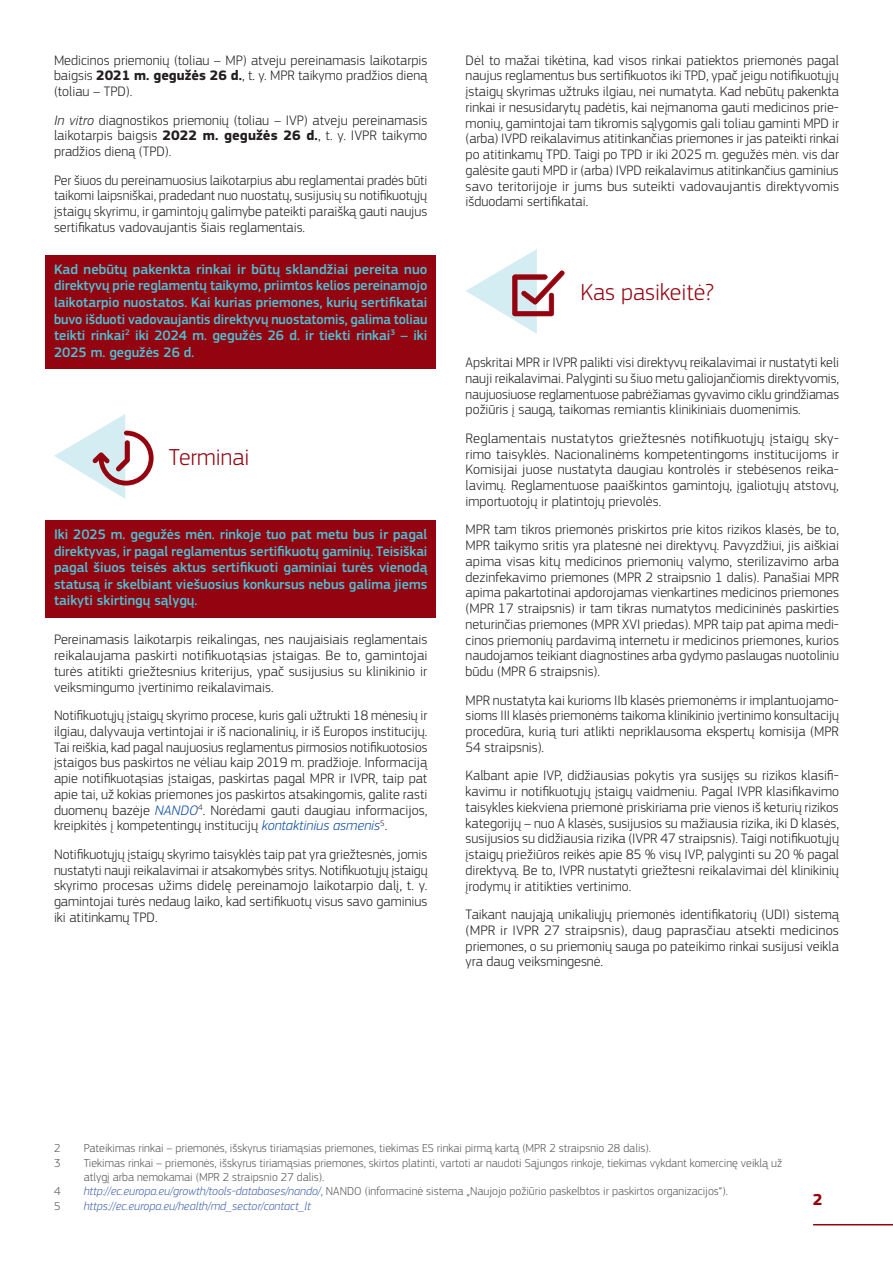
<style>
.page{position:relative;width:893px;height:1263px;background:#fff}
.page>*{position:absolute;margin:0;border:0;box-sizing:border-box;transform-origin:0 0}
.Intertitre_triangle{font:300 24px "EC Square Sans Pro";color:#940410}
.t1{font:700 16.5px "EC Square Sans Pro";color:#940410}
.Body{font:300 14.25px/15.8px "EC Square Sans Pro";color:#231f20;text-align:justify}
.Box{font:500 14.25px/16.5px "EC Square Sans Pro";color:#4ac4d5;text-align:justify}
.Footnote{font:300 12px/14.4px "EC Square Sans Pro";color:#57585a}
.Footnote-2{font:italic 300 12px "EC Square Sans Pro";color:#4365b0}
.s1{font-weight:700}
.s2{font-style:italic}
.s3{font-style:italic;color:#0d4da1}
.s4{font-style:italic;color:#4365b0}
</style>
<div class="page">
<hr style="left:814px;top:1224px;width:79px;height:1px;background:#940410">
<div style="left:45px;top:255px;width:391px;height:114px;background:#940410"></div>
<div style="left:45px;top:520px;width:391px;height:97px;background:#940410"></div>
<svg style="left:54px;top:414px;width:100px;height:85px"></svg>
<svg style="left:466px;top:249px;width:99px;height:85px"></svg>
<p class="Body" style="left:54px;top:52px;width:375px">Medicinos priemonių (toliau – MP) atveju pereinamasis laikotarpis baigsis <span class="s1">2021 m. gegužės 26 d.</span>, t. y. MPR taikymo pradžios dieną (toliau – TPD).</p>
<p class="Body" style="left:54px;top:112px;width:375px"><span class="s2">In vitro</span> diagnostikos priemonių (toliau – IVP) atveju pereinamasis laikotarpis baigsis <span class="s1">2022 m. gegužės 26 d.</span>, t. y. IVPR taikymo pradžios dieną (TPD).</p>
<p class="Body" style="left:54px;top:172px;width:375px">Per šiuos du pereinamuosius laikotarpius abu reglamentai pradės būti taikomi laipsniškai, pradedant nuo nuostatų, susijusių su notifikuotųjų įstaigų skyrimu, ir gamintojų galimybe pateikti paraišką gauti naujus sertifikatus vadovaujantis šiais reglamentais.</p>
<p class="Box" style="left:54px;top:261px;width:375px">Kad nebūtų pakenkta rinkai ir būtų sklandžiai pereita nuo direktyvų prie reglamentų taikymo, priimtos kelios pereinamojo laikotarpio nuostatos. Kai kurias priemones, kurių sertifikatai buvo išduoti vadovaujantis direktyvų nuostatomis, galima toliau teikti rinkai<sup>2</sup> iki 2024 m. gegužės 26 d. ir tiekti rinkai<sup>3</sup> – iki 2025 m. gegužės 26 d.</p>
<p class="Intertitre_triangle" style="left:169px;top:443px;width:82px">Terminai</p>
<p class="Box" style="left:54px;top:526px;width:375px">Iki 2025 m. gegužės mėn. rinkoje tuo pat metu bus ir pagal direktyvas, ir pagal reglamentus sertifikuotų gaminių. Teisiškai pagal šiuos teisės aktus sertifikuoti gaminiai turės vienodą statusą ir skelbiant viešuosius konkursus nebus galima jiems taikyti skirtingų sąlygų.</p>
<p class="Body" style="left:54px;top:632px;width:375px">Pereinamasis laikotarpis reikalingas, nes naujaisiais reglamentais reikalaujama paskirti notifikuotąsias įstaigas. Be to, gamintojai turės atitikti griežtesnius kriterijus, ypač susijusius su klinikinio ir veiksmingumo įvertinimo reikalavimais.</p>
<p class="Body" style="left:54px;top:707px;width:375px">Notifikuotųjų įstaigų skyrimo procese, kuris gali užtrukti 18 mėnesių ir ilgiau, dalyvauja vertintojai ir iš nacionalinių, ir iš Europos institucijų.<br>Tai reiškia, kad pagal naujuosius reglamentus pirmosios notifikuotosios įstaigos bus paskirtos ne vėliau kaip 2019 m. pradžioje. Informaciją apie notifikuotąsias įstaigas, paskirtas pagal MPR ir IVPR, taip pat apie tai, už kokias priemones jos paskirtos atsakingomis, galite rasti duomenų bazėje <span class="s3">NANDO</span><sup>4</sup>. Norėdami gauti daugiau informacijos, kreipkitės į kompetentingų institucijų <span class="s3">kontaktinius asmenis</span><sup>5</sup>.</p>
<p class="Body" style="left:54px;top:846px;width:375px">Notifikuotųjų įstaigų skyrimo taisyklės taip pat yra griežtesnės, jomis nustatyti nauji reikalavimai ir atsakomybės sritys. Notifikuotųjų įstaigų skyrimo procesas užims didelę pereinamojo laikotarpio dalį, t. y. gamintojai turės nedaug laiko, kad sertifikuotų visus savo gaminius iki atitinkamų TPD.</p>
<p class="Body" style="left:466px;top:52px;width:375px">Dėl to mažai tikėtina, kad visos rinkai patiektos priemonės pagal naujus reglamentus bus sertifikuotos iki TPD, ypač jeigu notifikuotųjų įstaigų skyrimas užtruks ilgiau, nei numatyta. Kad nebūtų pakenkta rinkai ir nesusidarytų padėtis, kai neįmanoma gauti medicinos prie&shy;monių, gamintojai tam tikromis sąlygomis gali toliau gaminti MPD ir (arba) IVPD reikalavimus atitinkančias priemones ir jas pateikti rinkai po atitinkamų TPD. Taigi po TPD ir iki 2025 m. gegužės mėn. vis dar galėsite gauti MPD ir (arba) IVPD reikalavimus atitinkančius gaminius savo teritorijoje ir jums bus suteikti vadovaujantis direktyvomis išduodami sertifikatai.</p>
<p class="Intertitre_triangle" style="left:580px;top:278px;width:135px">Kas pasikeitė?</p>
<p class="Body" style="left:466px;top:354px;width:375px">Apskritai MPR ir IVPR palikti visi direktyvų reikalavimai ir nustatyti keli nauji reikalavimai. Palyginti su šiuo metu galiojančiomis direktyvomis, naujuosiuose reglamentuose pabrėžiamas gyvavimo ciklu grindžiamas požiūris į saugą, taikomas remiantis klinikiniais duomenimis.</p>
<p class="Body" style="left:466px;top:430px;width:375px">Reglamentais nustatytos griežtesnės notifikuotųjų įstaigų sky&shy;rimo taisyklės. Nacionalinėms kompetentingoms institucijoms ir Komisijai juose nustatyta daugiau kontrolės ir stebėsenos reika&shy;lavimų. Reglamentuose paaiškintos gamintojų, įgaliotųjų atstovų, importuotojų ir platintojų prievolės.</p>
<p class="Body" style="left:466px;top:522px;width:375px">MPR tam tikros priemonės priskirtos prie kitos rizikos klasės, be to, MPR taikymo sritis yra platesnė nei direktyvų. Pavyzdžiui, jis aiškiai apima visas kitų medicinos priemonių valymo, sterilizavimo arba dezinfekavimo priemones (MPR 2 straipsnio 1 dalis). Panašiai MPR apima pakartotinai apdorojamas vienkartines medicinos priemones (MPR 17 straipsnis) ir tam tikras numatytos medicininės paskirties neturinčias priemones (MPR XVI priedas). MPR taip pat apima medi&shy;cinos priemonių pardavimą internetu ir medicinos priemones, kurios naudojamos teikiant diagnostines arba gydymo paslaugas nuotoliniu būdu (MPR 6 straipsnis).</p>
<p class="Body" style="left:466px;top:692px;width:375px">MPR nustatyta kai kurioms IIb klasės priemonėms ir implantuojamo&shy;sioms III klasės priemonėms taikoma klinikinio įvertinimo konsultacijų procedūra, kurią turi atlikti nepriklausoma ekspertų komisija (MPR 54 straipsnis).</p>
<p class="Body" style="left:466px;top:768px;width:375px">Kalbant apie IVP, didžiausias pokytis yra susijęs su rizikos klasifi&shy;kavimu ir notifikuotųjų įstaigų vaidmeniu. Pagal IVPR klasifikavimo taisykles kiekviena priemonė priskiriama prie vienos iš keturių rizikos kategorijų – nuo A klasės, susijusios su mažiausia rizika, iki D klasės, susijusios su didžiausia rizika (IVPR 47 straipsnis). Taigi notifikuotųjų įstaigų priežiūros reikės apie 85 % visų IVP, palyginti su 20 % pagal direktyvą. Be to, IVPR nustatyti griežtesni reikalavimai dėl klinikinių įrodymų ir atitikties vertinimo.</p>
<p class="Body" style="left:466px;top:906px;width:375px">Taikant naująją unikaliųjų priemonės identifikatorių (UDI) sistemą (MPR ir IVPR 27 straipsnis), daug paprasčiau atsekti medicinos priemones, o su priemonių sauga po pateikimo rinkai susijusi veikla yra daug veiksmingesnė.</p>
<p class="Footnote" style="left:54px;top:1141px;width:8px">2</p>
<p class="Footnote" style="left:84px;top:1141px;width:569px">Pateikimas rinkai – priemonės, išskyrus tiriamąsias priemones, tiekimas ES rinkai pirmą kartą (MPR 2 straipsnio 28 dalis).</p>
<p class="Footnote" style="left:54px;top:1155px;width:8px">3</p>
<p class="Footnote" style="left:84px;top:1155px;width:700px">Tiekimas rinkai – priemonės, išskyrus tiriamąsias priemones, skirtos platinti, vartoti ar naudoti Sąjungos rinkoje, tiekimas vykdant komercinę veiklą už atlygį arba nemokamai (MPR 2 straipsnio 27 dalis).</p>
<p class="Footnote" style="left:54px;top:1184px;width:8px">4</p>
<p class="Footnote" style="left:84px;top:1184px;width:646px"><span class="s4">http://ec.europa.eu/growth/tools-databases/nando/</span>, NANDO (informacinė sistema „Naujojo požiūrio paskelbtos ir paskirtos organizacijos“).</p>
<p class="Footnote" style="left:54px;top:1198px;width:8px">5</p>
<p class="Footnote-2" style="left:84px;top:1199px;width:229px">https://ec.europa.eu/health/md_sector/contact_lt</p>
<p class="t1" style="left:813px;top:1189px;width:11px">2</p>
</div>
